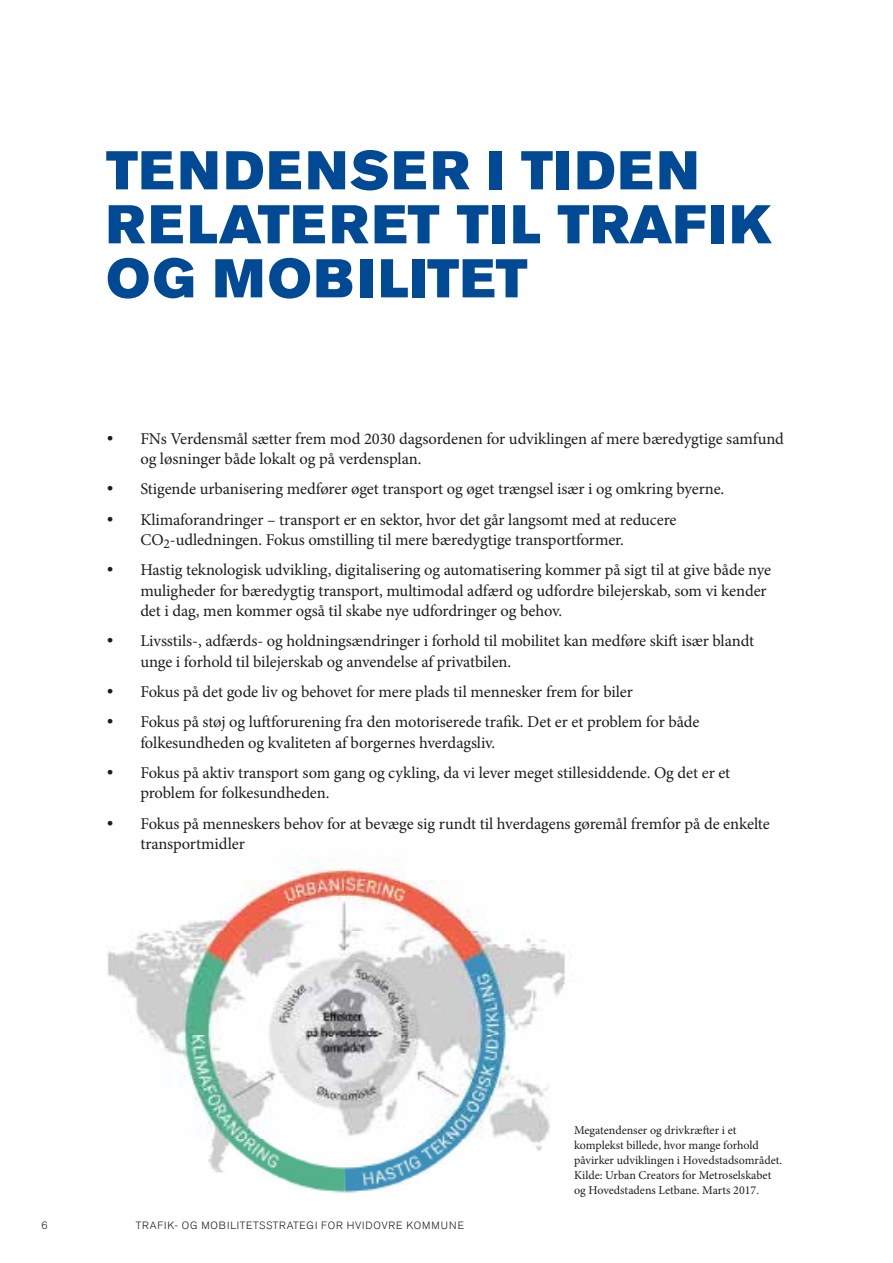
<style>
.page{position:relative;width:893px;height:1263px;background:#fff}
.page>*{position:absolute;margin:0;border:0;box-sizing:border-box;transform-origin:0 0}
.t1{font:54px/54px "Akzidenz Grotesk Std Super";letter-spacing:.045em;color:#004995}
.t2{font:16.5px/20.2px "Minion Pro";letter-spacing:-.005em;color:#1d1d1b}
.t3{font:12px/15px "Minion Pro";color:#1d1d1b}
.t4{font:300 10.5px "Akzidenz Grotesk Std";letter-spacing:.08em;color:#1d1d1b}
.s1{font-family:"Gotham Rounded";font-weight:500}
</style>
<div class="page">
<img style="left:107px;top:856px;width:458px;height:337px">
<h1 class="t1" style="left:106px;top:144px;width:667px">TENDENSER I TIDEN<br>RELATERET TIL TRAFIK<br>OG MOBILITET</h1>
<p class="t2" style="left:140px;top:428px;width:645px;text-indent:-34px"><span class="s1">•</span> FNs Verdensmål sætter frem mod 2030 dagsordenen for udviklingen af mere bæredygtige samfund og løsninger både lokalt og på verdensplan.</p>
<p class="t2" style="left:106px;top:479px;width:619px"><span class="s1">•</span> Stigende urbanisering medfører øget transport og øget trængsel især i og omkring byerne.</p>
<p class="t2" style="left:140px;top:509px;width:538px;text-indent:-34px"><span class="s1">•</span> Klimaforandringer – transport er en sektor, hvor det går langsomt med at reducere<br>CO<sub>2</sub>-udledningen. Fokus omstilling til mere bæredygtige transportformer.</p>
<p class="t2" style="left:140px;top:560px;width:632px;text-indent:-34px"><span class="s1">•</span> Hastig teknologisk udvikling, digitalisering og automatisering kommer på sigt til at give både nye muligheder for bæredygtig transport, multimodal adfærd og udfordre bilejerskab, som vi kender det i dag, men kommer også til skabe nye udfordringer og behov.</p>
<p class="t2" style="left:140px;top:631px;width:615px;text-indent:-34px"><span class="s1">•</span> Livsstils-, adfærds- og holdningsændringer i forhold til mobilitet kan medføre skift især blandt unge i forhold til bilejerskab og anvendelse af privatbilen.</p>
<p class="t2" style="left:106px;top:682px;width:528px"><span class="s1">•</span> Fokus på det gode liv og behovet for mere plads til mennesker frem for biler</p>
<p class="t2" style="left:140px;top:712px;width:561px;text-indent:-34px"><span class="s1">•</span> Fokus på støj og luftforurening fra den motoriserede trafik. Det er et problem for både folkesundheden og kvaliteten af borgernes hverdagsliv.</p>
<p class="t2" style="left:140px;top:763px;width:591px;text-indent:-34px"><span class="s1">•</span> Fokus på aktiv transport som gang og cykling, da vi lever meget stillesiddende. Og det er et problem for folkesundheden.</p>
<p class="t2" style="left:140px;top:813px;width:631px;text-indent:-34px"><span class="s1">•</span> Fokus på menneskers behov for at bevæge sig rundt til hverdagens gøremål fremfor på de enkelte transportmidler</p>
<p class="t4" style="left:41px;top:1219px;width:8px">6</p>
<p class="t4" style="left:136px;top:1219px;width:330px">TRAFIK- OG MOBILITETSSTRATEGI FOR HVIDOVRE KOMMUNE</p>
<p class="t3" style="left:574px;top:1122px;width:210px">Megatendenser og drivkræfter i et komplekst billede, hvor mange forhold påvirker udviklingen i Hovedstadsområdet.<br>Kilde: Urban Creators for Metroselskabet og Hovedstadens Letbane. Marts 2017.</p>
</div>
